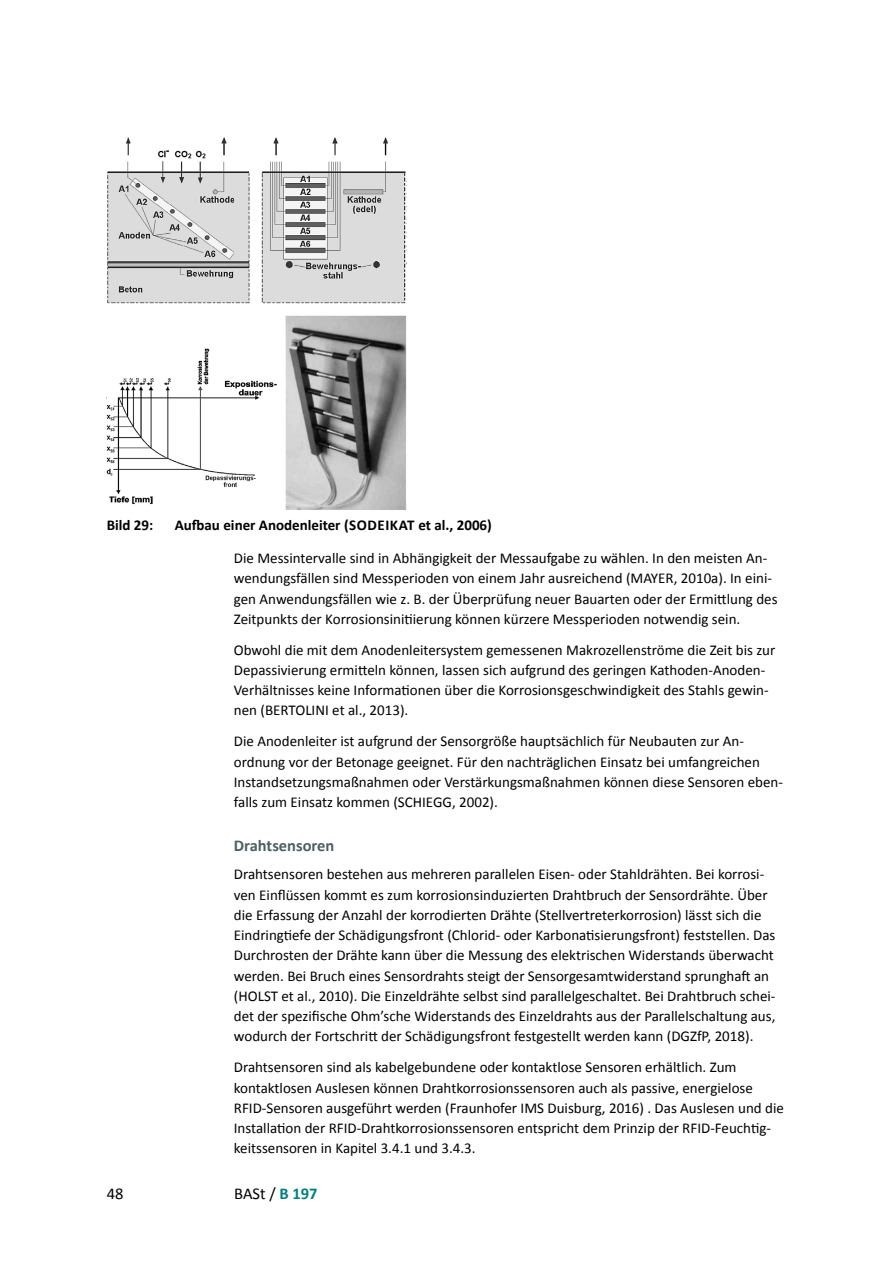
<style>
.page{position:relative;width:893px;height:1263px;background:#fff}
.page>*{position:absolute;margin:0;border:0;box-sizing:border-box;transform-origin:0 0}
.Überschriften_Zwischenüberschrift_11p{font:700 16.5px "Calibri";color:#4d5f63}
.t1{font:16.5px "Calibri";color:#000}
.Fließtexte_Grundtext_10_13_5_LB{font:15px/20.2px "Calibri";color:#000}
.t2{font:700 15px "Calibri";color:#000}
.s1{font-weight:700;color:#008081}
</style>
<div class="page">
<img style="left:107px;top:137px;width:299px;height:373px">
<p class="t2" style="left:107px;top:515px;width:48px">Bild 29:</p>
<p class="t2" style="left:175px;top:515px;width:319px">Aufbau einer Anodenleiter (SODEIKAT et al., 2006)</p>
<p class="Fließtexte_Grundtext_10_13_5_LB" style="left:234px;top:547px;width:545px">Die Messintervalle sind in Abhängigkeit der Messaufgabe zu wählen. In den meisten An&shy;wendungsfällen sind Messperioden von einem Jahr ausreichend (MAYER, 2010a). In eini&shy;gen Anwendungsfällen wie z. B. der Überprüfung neuer Bauarten oder der Ermittlung des Zeitpunkts der Korrosionsinitiierung können kürzere Messperioden notwendig sein.</p>
<p class="Fließtexte_Grundtext_10_13_5_LB" style="left:234px;top:639px;width:543px">Obwohl die mit dem Anodenleitersystem gemessenen Makrozellenströme die Zeit bis zur Depassivierung ermitteln können, lassen sich aufgrund des geringen Kathoden-Anoden-Verhältnisses keine Informationen über die Korrosionsgeschwindigkeit des Stahls gewin&shy;nen (BERTOLINI et al., 2013).</p>
<p class="Fließtexte_Grundtext_10_13_5_LB" style="left:234px;top:730px;width:551px">Die Anodenleiter ist aufgrund der Sensorgröße hauptsächlich für Neubauten zur An&shy;ordnung vor der Betonage geeignet. Für den nachträglichen Einsatz bei umfangreichen Instandsetzungsmaßnahmen oder Verstärkungsmaßnahmen können diese Sensoren eben&shy;falls zum Einsatz kommen (SCHIEGG, 2002).</p>
<p class="Überschriften_Zwischenüberschrift_11p" style="left:234px;top:835px;width:102px">Drahtsensoren</p>
<p class="Fließtexte_Grundtext_10_13_5_LB" style="left:234px;top:864px;width:543px">Drahtsensoren bestehen aus mehreren parallelen Eisen- oder Stahldrähten. Bei korrosi&shy;ven Einflüssen kommt es zum korrosionsinduzierten Drahtbruch der Sensordrähte. Über die Erfassung der Anzahl der korrodierten Drähte (Stellvertreterkorrosion) lässt sich die Eindringtiefe der Schädigungsfront (Chlorid- oder Karbonatisierungsfront) feststellen. Das Durchrosten der Drähte kann über die Messung des elektrischen Widerstands überwacht werden. Bei Bruch eines Sensordrahts steigt der Sensorgesamtwiderstand sprunghaft an (HOLST et al., 2010). Die Einzeldrähte selbst sind parallelgeschaltet. Bei Drahtbruch schei&shy;det der spezifische Ohm’sche Widerstands des Einzeldrahts aus der Parallelschaltung aus, wodurch der Fortschritt der Schädigungsfront festgestellt werden kann (DGZfP, 2018).</p>
<p class="Fließtexte_Grundtext_10_13_5_LB" style="left:234px;top:1056px;width:552px">Drahtsensoren sind als kabelgebundene oder kontaktlose Sensoren erhältlich. Zum kontaktlosen Auslesen können Drahtkorrosionssensoren auch als passive, energielose RFID-Sensoren ausgeführt werden (Fraunhofer IMS Duisburg, 2016) . Das Auslesen und die Installation der RFID-Drahtkorrosionssensoren entspricht dem Prinzip der RFID-Feuchtig&shy;keitssensoren in Kapitel 3.4.1 und 3.4.3.</p>
<p class="t1" style="left:107px;top:1183px;width:18px">48</p>
<p class="t1" style="left:234px;top:1183px;width:85px">BASt / <span class="s1">B 197</span></p>
</div>
